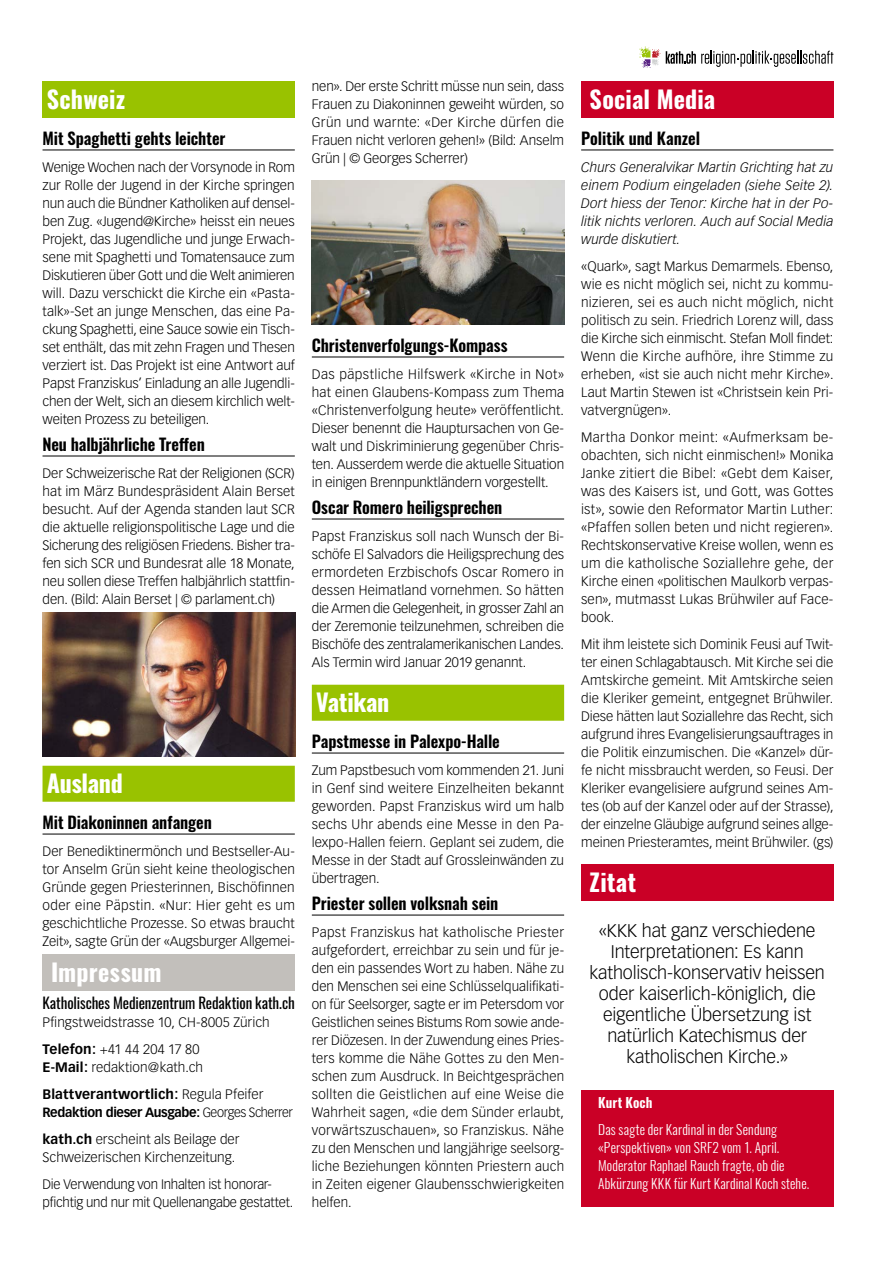
<style>
.page{position:relative;width:893px;height:1263px;background:#fff}
.page>*{position:absolute;margin:0;border:0;box-sizing:border-box;transform-origin:0 0}
.t1{font:700 24px "Oswald";letter-spacing:.005em;color:#fff}
.t2{font:700 24px "Oswald";letter-spacing:-.015em;color:#fff}
.t3{font:300 18px/21px "Vectora LT Std";letter-spacing:-.01em;color:#000;text-align:center}
.t4{font:600 16.5px "Oswald";letter-spacing:-.005em;color:#000}
.t5{font:15px "Oswald";letter-spacing:-.005em;color:#000}
.t6{font:300 13.5px/18px "Vectora LT Std";letter-spacing:-.005em;color:#000;text-align:justify}
.t7{font:300 13.5px/27px "Vectora LH";color:#000}
.t8{font:italic 300 13.5px/18px "Vectora LT Std";letter-spacing:.005em;color:#000;text-align:justify}
.t9{font:300 13.5px/18px "Oswald";letter-spacing:.01em;color:#fff}
.t10{font:600 13.5px "Oswald";letter-spacing:.01em;color:#fff}
.t11{font:700 13.2px "Vectora LH";letter-spacing:-.025em;color:#000;scale:.96 1}
.s1{font-weight:700}
.s2{font-weight:300}
</style>
<div class="page">
<svg style="left:640px;top:47px;width:20px;height:21px"></svg>
<svg style="left:666px;top:51px;width:167px;height:16px"></svg>
<hr style="left:43px;top:150px;width:252px;height:1px;background:#000">
<hr style="left:43px;top:456px;width:252px;height:1px;background:#000">
<div style="left:43px;top:766px;width:252px;height:36px;background:#99c200"></div>
<hr style="left:43px;top:834px;width:252px;height:1px;background:#000">
<hr style="left:312px;top:357px;width:252px;height:1px;background:#000">
<hr style="left:312px;top:519px;width:252px;height:1px;background:#000">
<div style="left:312px;top:685px;width:252px;height:36px;background:#99c200"></div>
<hr style="left:312px;top:753px;width:252px;height:1px;background:#000">
<hr style="left:312px;top:915px;width:252px;height:1px;background:#000">
<img style="left:43px;top:613px;width:252px;height:143px">
<img style="left:312px;top:181px;width:252px;height:143px">
<hr style="left:581px;top:150px;width:252px;height:1px;background:#000">
<div style="left:581px;top:82px;width:252px;height:36px;background:#ca0026"></div>
<div style="left:581px;top:865px;width:252px;height:36px;background:#ca0026"></div>
<div style="left:581px;top:1090px;width:252px;height:117px;background:#ca0026"></div>
<div style="left:43px;top:81px;width:252px;height:37px;background:#99c200"></div>
<div style="left:43px;top:955px;width:252px;height:36px;background:#c2bfbb"></div>
<h1 class="t1" style="left:47px;top:86px;width:80px">Schweiz</h1>
<p class="t4" style="left:43px;top:129px;width:184px">Mit Spaghetti gehts leichter</p>
<p class="t6" style="left:43px;top:158px;width:254px">Wenige Wochen nach der Vorsynode in Rom zur Rolle der Jugend in der Kirche springen nun auch die Bündner Katholiken auf densel&shy;ben Zug. «Jugend@Kirche» heisst ein neues Projekt, das Jugendliche und junge Erwach&shy;sene mit Spaghetti und Tomatensauce zum Diskutieren über Gott und die Welt animieren will. Dazu verschickt die Kirche ein «Pasta&shy;talk»-Set an junge Menschen, das eine Pa&shy;ckung Spaghetti, eine Sauce sowie ein Tisch&shy;set enthält, das mit zehn Fragen und Thesen verziert ist. Das Projekt ist eine Antwort auf Papst Franziskus’ Einladung an alle Jugendli&shy;chen der Welt, sich an diesem kirchlich welt&shy;weiten Prozess zu beteiligen.</p>
<p class="t4" style="left:43px;top:435px;width:164px">Neu halbjährliche Treffen</p>
<p class="t6" style="left:43px;top:464px;width:254px">Der Schweizerische Rat der Religionen (SCR) hat im März Bundespräsident Alain Berset besucht. Auf der Agenda standen laut SCR die aktuelle religionspolitische Lage und die Sicherung des religiösen Friedens. Bisher tra&shy;fen sich SCR und Bundesrat alle 18 Monate, neu sollen diese Treffen halbjährlich stattfin&shy;den. (Bild: Alain Berset | © parlament.ch)</p>
<h1 class="t1" style="left:47px;top:770px;width:77px">Ausland</h1>
<p class="t4" style="left:43px;top:813px;width:171px">Mit Diakoninnen anfangen</p>
<p class="t6" style="left:43px;top:842px;width:254px">Der Benediktinermönch und Bestseller-Au&shy;tor Anselm Grün sieht keine theologischen Gründe gegen Priesterinnen, Bischöfinnen oder eine Päpstin. «Nur: Hier geht es um geschichtliche Prozesse. So etwas braucht Zeit», sagte Grün der «Augsburger Allgemei-</p>
<h1 class="t1" style="left:51px;top:959px;width:112px">Impressum</h1>
<p class="t5" style="left:43px;top:989px;width:254px">Katholisches Medienzentrum Redaktion kath.ch</p>
<p class="t7" style="left:43px;top:1009px;width:229px">Pfingstweidstrasse 10, CH-8005 Zürich<br><span class="s1">Telefon:</span> +41 44 204 17 80</p>
<p class="t7" style="left:43px;top:1054px;width:223px"><span class="s1">E-Mail:</span> redaktion@kath.ch<br><span class="s1">Blattverantwortlich:</span> Regula Pfeifer</p>
<p class="t11" style="left:43px;top:1104px;width:262px">Redaktion dieser Ausgabe: <span class="s2">Georges Scherrer</span></p>
<p class="t7" style="left:43px;top:1130px;width:199px;line-height:18px"><span class="s1">kath.ch</span> erscheint als Beilage der<br>Schweizerischen Kirchenzeitung.</p>
<p class="t7" style="left:43px;top:1175px;width:252px;line-height:18px">Die Verwendung von Inhalten ist honorar&shy;pfichtig und nur mit Quellenangabe gestattet.</p>
<p class="t6" style="left:312px;top:77px;width:254px">nen». Der erste Schritt müsse nun sein, dass Frauen zu Diakoninnen geweiht würden, so Grün und warnte: «Der Kirche dürfen die Frauen nicht verloren gehen!» (Bild: Anselm Grün | © Georges Scherrer)</p>
<p class="t4" style="left:312px;top:336px;width:197px">Christenverfolgungs-Kompass</p>
<p class="t6" style="left:312px;top:365px;width:254px">Das päpstliche Hilfswerk «Kirche in Not» hat einen Glaubens-Kompass zum Thema «Christenverfolgung heute» veröffentlicht.<br>Dieser benennt die Hauptursachen von Ge&shy;walt und Diskriminierung gegenüber Chris&shy;ten. Ausserdem werde die aktuelle Situation in einigen Brennpunktländern vorgestellt.</p>
<p class="t4" style="left:312px;top:498px;width:192px">Oscar Romero heiligsprechen</p>
<p class="t6" style="left:312px;top:527px;width:254px">Papst Franziskus soll nach Wunsch der Bi&shy;schöfe El Salvadors die Heiligsprechung des ermordeten Erzbischofs Oscar Romero in dessen Heimatland vornehmen. So hätten die Armen die Gelegenheit, in grosser Zahl an der Zeremonie teilzunehmen, schreiben die Bischöfe des zentralamerikanischen Landes.<br>Als Termin wird Januar 2019 genannt.</p>
<h1 class="t2" style="left:316px;top:689px;width:75px">Vatikan</h1>
<p class="t4" style="left:312px;top:732px;width:189px">Papstmesse in Palexpo-Halle</p>
<p class="t6" style="left:312px;top:761px;width:254px">Zum Papstbesuch vom kommenden 21. Juni in Genf sind weitere Einzelheiten bekannt geworden. Papst Franziskus wird um halb sechs Uhr abends eine Messe in den Pa&shy;lexpo-Hallen feiern. Geplant sei zudem, die Messe in der Stadt auf Grossleinwänden zu übertragen.</p>
<p class="t4" style="left:312px;top:894px;width:188px">Priester sollen volksnah sein</p>
<p class="t6" style="left:312px;top:923px;width:254px">Papst Franziskus hat katholische Priester aufgefordert, erreichbar zu sein und für je&shy;den ein passendes Wort zu haben. Nähe zu den Menschen sei eine Schlüsselqualifikati&shy;on für Seelsorger, sagte er im Petersdom vor Geistlichen seines Bistums Rom sowie ande&shy;rer Diözesen. In der Zuwendung eines Pries&shy;ters komme die Nähe Gottes zu den Men&shy;schen zum Ausdruck. In Beichtgesprächen sollten die Geistlichen auf eine Weise die Wahrheit sagen, «die dem Sünder erlaubt, vorwärtszuschauen», so Franziskus. Nähe zu den Menschen und langjährige seelsorg&shy;liche Beziehungen könnten Priestern auch in Zeiten eigener Glaubensschwierigkeiten helfen.</p>
<h1 class="t1" style="left:590px;top:86px;width:127px">Social Media</h1>
<p class="t4" style="left:581px;top:129px;width:120px">Politik und Kanzel</p>
<p class="t8" style="left:581px;top:158px;width:254px">Churs Generalvikar Martin Grichting hat zu einem Podium eingeladen (siehe Seite 2).<br>Dort hiess der Tenor: Kirche hat in der Po&shy;litik nichts verloren. Auch auf Social Media wurde diskutiert.</p>
<p class="t6" style="left:581px;top:257px;width:254px">«Quark», sagt Markus Demarmels. Ebenso, wie es nicht möglich sei, nicht zu kommu&shy;nizieren, sei es auch nicht möglich, nicht politisch zu sein. Friedrich Lorenz will, dass die Kirche sich einmischt. Stefan Moll findet:<br>Wenn die Kirche aufhöre, ihre Stimme zu erheben, «ist sie auch nicht mehr Kirche».<br>Laut Martin Stewen ist «Christsein kein Pri&shy;vatvergnügen».</p>
<p class="t6" style="left:581px;top:428px;width:254px">Martha Donkor meint: «Aufmerksam be&shy;obachten, sich nicht einmischen!» Monika Janke zitiert die Bibel: «Gebt dem Kaiser, was des Kaisers ist, und Gott, was Gottes ist», sowie den Reformator Martin Luther: «Pfaffen sollen beten und nicht regieren».<br>Rechtskonservative Kreise wollen, wenn es um die katholische Soziallehre gehe, der Kirche einen «politischen Maulkorb verpas&shy;sen», mutmasst Lukas Brühwiler auf Face&shy;book.</p>
<p class="t6" style="left:581px;top:635px;width:254px">Mit ihm leistete sich Dominik Feusi auf Twit&shy;ter einen Schlagabtausch. Mit Kirche sei die Amtskirche gemeint. Mit Amtskirche seien die Kleriker gemeint, entgegnet Brühwiler.<br>Diese hätten laut Soziallehre das Recht, sich aufgrund ihres Evangelisierungsauftrages in die Politik einzumischen. Die «Kanzel» dür&shy;fe nicht missbraucht werden, so Feusi. Der Kleriker evangelisiere aufgrund seines Am&shy;tes (ob auf der Kanzel oder auf der Strasse), der einzelne Gläubige aufgrund seines allge&shy;meinen Priesteramtes, meint Brühwiler. (gs)</p>
<h1 class="t1" style="left:590px;top:869px;width:48px">Zitat</h1>
<h2 class="t3" style="left:590px;top:920px;width:237px">«KKK hat ganz verschiedene<br>Interpretationen: Es kann katholisch-konservativ heissen oder kaiserlich-königlich, die eigentliche Übersetzung ist natürlich Katechismus der katholischen Kirche.»</h2>
<p class="t10" style="left:598px;top:1095px;width:56px">Kurt Koch</p>
<p class="t9" style="left:598px;top:1119px;width:213px">Das sagte der Kardinal in der Sendung «Perspektiven» von SRF2 vom 1. April.<br>Moderator Raphael Rauch fragte, ob die Abkürzung KKK für Kurt Kardinal Koch stehe.</p>
</div>
